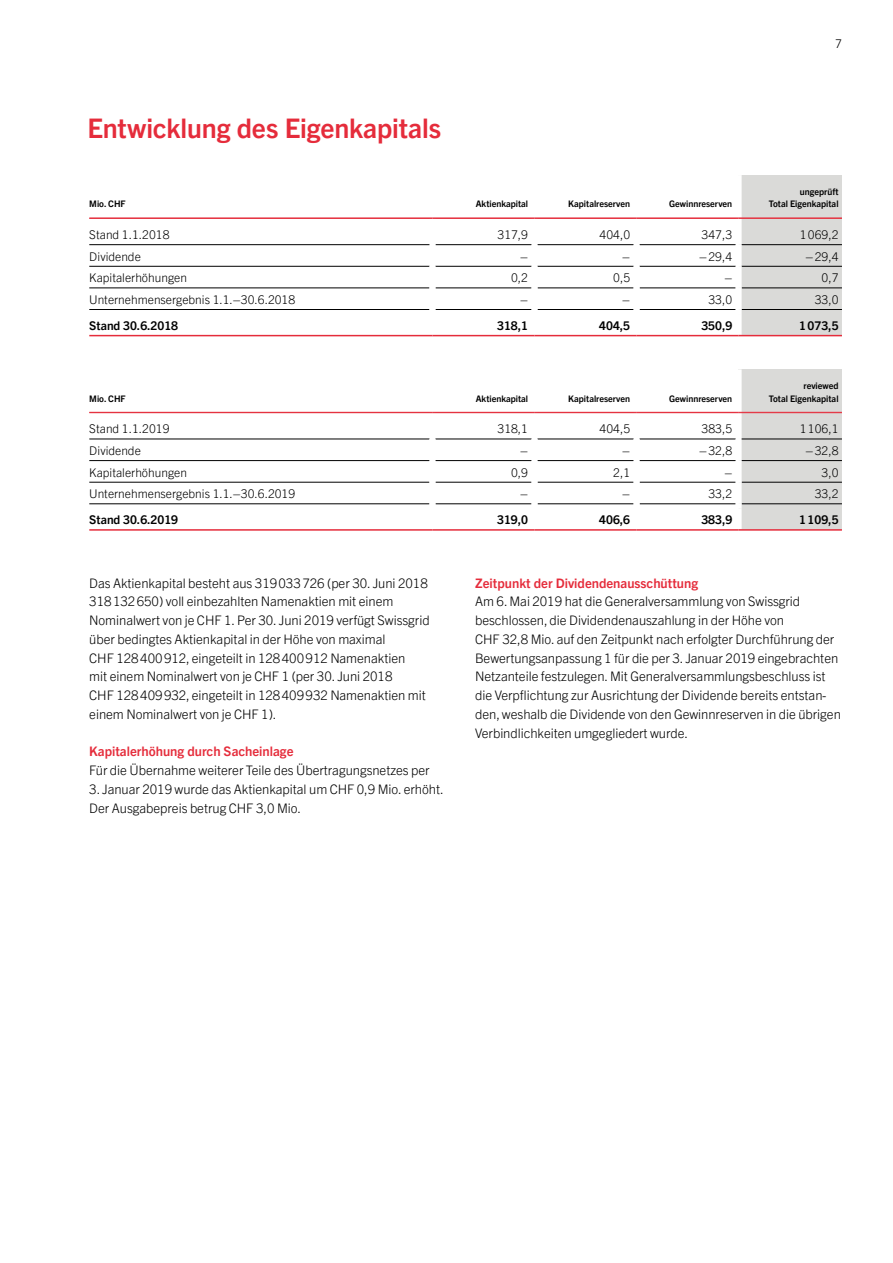
<style>
.page{position:relative;width:893px;height:1263px;background:#fff}
.page>*{position:absolute;margin:0;border:0;box-sizing:border-box;transform-origin:0 0}
.t1{font:700 27px "Trade Gothic Next LT Pro";letter-spacing:-.005em;color:#e52c3b}
.t2{font:300 13.2px/18.8px "Trade Gothic Next LT Pro";letter-spacing:-.005em;color:#000}
.t3{font:700 13.2px "Trade Gothic Next LT Pro";color:#e52c3b}
.t4{font:300 12px "Trade Gothic Next LT Pro";color:#000}
.t5{font:700 12px "Trade Gothic Next LT Pro";color:#000}
.t6{font:700 9px/12.6px "Trade Gothic Next LT Pro";color:#000;text-align:right}
</style>
<div class="page">
<div style="left:739px;top:175px;width:103px;height:43px;background:#dadad8"></div>
<div style="left:736px;top:175px;width:6px;height:43px;background:#fff"></div>
<hr style="left:435px;top:244px;width:96px;height:1px;background:#000">
<hr style="left:537px;top:244px;width:97px;height:1px;background:#000">
<hr style="left:640px;top:244px;width:96px;height:1px;background:#000">
<hr style="left:89px;top:244px;width:340px;height:1px;background:#000">
<hr style="left:89px;top:309px;width:340px;height:1px;background:#000">
<hr style="left:435px;top:309px;width:96px;height:1px;background:#000">
<hr style="left:537px;top:309px;width:97px;height:1px;background:#000">
<hr style="left:640px;top:309px;width:96px;height:1px;background:#000">
<hr style="left:89px;top:266px;width:340px;height:1px;background:#000">
<div style="left:741px;top:219px;width:101px;height:116px;background:#dadad8"></div>
<hr style="left:435px;top:266px;width:96px;height:1px;background:#000">
<hr style="left:537px;top:266px;width:97px;height:1px;background:#000">
<hr style="left:640px;top:266px;width:96px;height:1px;background:#000">
<hr style="left:742px;top:266px;width:100px;height:1px;background:#000">
<hr style="left:89px;top:288px;width:340px;height:1px;background:#000">
<hr style="left:435px;top:288px;width:96px;height:1px;background:#000">
<hr style="left:537px;top:288px;width:97px;height:1px;background:#000">
<div style="left:736px;top:314px;width:6px;height:21px;background:#fff"></div>
<hr style="left:640px;top:288px;width:96px;height:1px;background:#000">
<hr style="left:742px;top:288px;width:100px;height:1px;background:#000">
<hr style="left:89px;top:218px;width:343px;height:1px;background:#e52c3b">
<hr style="left:432px;top:218px;width:102px;height:1px;background:#e52c3b">
<hr style="left:534px;top:218px;width:103px;height:1px;background:#e52c3b">
<hr style="left:637px;top:218px;width:102px;height:1px;background:#e52c3b">
<hr style="left:739px;top:218px;width:103px;height:1px;background:#e52c3b">
<div style="left:736px;top:266px;width:6px;height:22px;background:#fff"></div>
<div style="left:736px;top:288px;width:6px;height:21px;background:#fff"></div>
<hr style="left:89px;top:335px;width:343px;height:1px;background:#e52c3b">
<hr style="left:432px;top:335px;width:102px;height:1px;background:#e52c3b">
<hr style="left:534px;top:335px;width:103px;height:1px;background:#e52c3b">
<hr style="left:637px;top:335px;width:102px;height:1px;background:#e52c3b">
<hr style="left:739px;top:335px;width:103px;height:1px;background:#e52c3b">
<div style="left:739px;top:369px;width:103px;height:43px;background:#dadad8"></div>
<div style="left:736px;top:369px;width:6px;height:43px;background:#fff"></div>
<hr style="left:89px;top:439px;width:340px;height:1px;background:#000">
<hr style="left:435px;top:439px;width:96px;height:1px;background:#000">
<hr style="left:537px;top:439px;width:97px;height:1px;background:#000">
<hr style="left:640px;top:439px;width:96px;height:1px;background:#000">
<hr style="left:89px;top:503px;width:340px;height:1px;background:#000">
<hr style="left:435px;top:503px;width:96px;height:1px;background:#000">
<hr style="left:537px;top:503px;width:97px;height:1px;background:#000">
<hr style="left:640px;top:503px;width:96px;height:1px;background:#000">
<hr style="left:89px;top:460px;width:340px;height:1px;background:#000">
<svg style="left:736px;top:413px;width:106px;height:116px"></svg>
<hr style="left:435px;top:460px;width:96px;height:1px;background:#000">
<hr style="left:537px;top:460px;width:97px;height:1px;background:#000">
<hr style="left:640px;top:460px;width:96px;height:1px;background:#000">
<div style="left:736px;top:508px;width:6px;height:21px;background:#fff"></div>
<hr style="left:742px;top:460px;width:100px;height:1px;background:#000">
<hr style="left:89px;top:482px;width:340px;height:1px;background:#000">
<hr style="left:435px;top:482px;width:96px;height:1px;background:#000">
<hr style="left:537px;top:482px;width:97px;height:1px;background:#000">
<hr style="left:640px;top:482px;width:96px;height:1px;background:#000">
<hr style="left:742px;top:482px;width:100px;height:1px;background:#000">
<hr style="left:89px;top:412px;width:343px;height:1px;background:#e52c3b">
<hr style="left:432px;top:412px;width:102px;height:1px;background:#e52c3b">
<hr style="left:534px;top:412px;width:103px;height:1px;background:#e52c3b">
<hr style="left:637px;top:412px;width:102px;height:1px;background:#e52c3b">
<hr style="left:739px;top:412px;width:103px;height:1px;background:#e52c3b">
<hr style="left:89px;top:529px;width:343px;height:2px;background:#e52c3b">
<hr style="left:432px;top:529px;width:102px;height:2px;background:#e52c3b">
<hr style="left:534px;top:529px;width:103px;height:2px;background:#e52c3b">
<hr style="left:637px;top:529px;width:102px;height:2px;background:#e52c3b">
<hr style="left:739px;top:529px;width:103px;height:2px;background:#e52c3b">
<div style="left:736px;top:461px;width:6px;height:21px;background:#fff"></div>
<div style="left:736px;top:482px;width:6px;height:22px;background:#fff"></div>
<h1 class="t1" style="left:87px;top:109px;width:355px">Entwicklung des Eigenkapitals</h1>
<p class="t6" style="left:89px;top:197px;width:38px">Mio. CHF</p>
<p class="t6" style="left:476px;top:197px;width:54px">Aktienkapital</p>
<p class="t6" style="left:568px;top:197px;width:63px">Kapitalreserven</p>
<p class="t6" style="left:669px;top:197px;width:65px">Gewinnreserven</p>
<p class="t4" style="left:835px;top:35px;width:8px">7</p>
<p class="t6" style="left:769px;top:185px;width:71px">ungeprüft<br>Total Eigenkapital</p>
<p class="t4" style="left:89px;top:226px;width:82px">Stand 1.1.2018</p>
<p class="t4" style="left:497px;top:226px;width:32px">317,9</p>
<p class="t4" style="left:600px;top:226px;width:32px">404,0</p>
<p class="t4" style="left:702px;top:226px;width:32px">347,3</p>
<p class="t4" style="left:800px;top:226px;width:40px">1069,2</p>
<p class="t4" style="left:89px;top:248px;width:53px">Dividende</p>
<p class="t4" style="left:520px;top:248px;width:9px">–</p>
<p class="t4" style="left:622px;top:248px;width:9px">–</p>
<p class="t4" style="left:699px;top:248px;width:35px">–29,4</p>
<p class="t4" style="left:805px;top:248px;width:35px">–29,4</p>
<p class="t4" style="left:89px;top:270px;width:99px">Kapitalerhöhungen</p>
<p class="t4" style="left:511px;top:270px;width:18px">0,2</p>
<p class="t4" style="left:613px;top:270px;width:18px">0,5</p>
<p class="t4" style="left:724px;top:270px;width:9px">–</p>
<p class="t4" style="left:822px;top:270px;width:18px">0,7</p>
<p class="t4" style="left:89px;top:291px;width:207px">Unternehmensergebnis 1.1.–30.6.2018</p>
<p class="t4" style="left:520px;top:291px;width:9px">–</p>
<p class="t4" style="left:622px;top:291px;width:9px">–</p>
<p class="t4" style="left:708px;top:291px;width:25px">33,0</p>
<p class="t4" style="left:815px;top:291px;width:25px">33,0</p>
<p class="t5" style="left:89px;top:317px;width:90px">Stand 30.6.2018</p>
<p class="t5" style="left:497px;top:317px;width:32px">318,1</p>
<p class="t5" style="left:599px;top:317px;width:32px">404,5</p>
<p class="t5" style="left:701px;top:317px;width:32px">350,9</p>
<p class="t5" style="left:799px;top:317px;width:41px">1073,5</p>
<p class="t6" style="left:89px;top:391px;width:38px">Mio. CHF</p>
<p class="t6" style="left:476px;top:391px;width:54px">Aktienkapital</p>
<p class="t6" style="left:568px;top:391px;width:63px">Kapitalreserven</p>
<p class="t6" style="left:669px;top:391px;width:65px">Gewinnreserven</p>
<p class="t6" style="left:769px;top:379px;width:71px">reviewed<br>Total Eigenkapital</p>
<p class="t4" style="left:89px;top:421px;width:82px">Stand 1.1.2019</p>
<p class="t4" style="left:497px;top:421px;width:32px">318,1</p>
<p class="t4" style="left:600px;top:421px;width:32px">404,5</p>
<p class="t4" style="left:702px;top:421px;width:32px">383,5</p>
<p class="t4" style="left:800px;top:421px;width:40px">1106,1</p>
<p class="t4" style="left:89px;top:442px;width:53px">Dividende</p>
<p class="t4" style="left:520px;top:442px;width:9px">–</p>
<p class="t4" style="left:622px;top:442px;width:9px">–</p>
<p class="t4" style="left:699px;top:442px;width:35px">–32,8</p>
<p class="t4" style="left:805px;top:442px;width:35px">–32,8</p>
<p class="t4" style="left:89px;top:464px;width:99px">Kapitalerhöhungen</p>
<p class="t4" style="left:511px;top:464px;width:18px">0,9</p>
<p class="t4" style="left:613px;top:464px;width:18px">2,1</p>
<p class="t4" style="left:724px;top:464px;width:9px">–</p>
<p class="t4" style="left:822px;top:464px;width:18px">3,0</p>
<p class="t4" style="left:89px;top:486px;width:207px">Unternehmensergebnis 1.1.–30.6.2019</p>
<p class="t4" style="left:520px;top:486px;width:9px">–</p>
<p class="t4" style="left:622px;top:486px;width:9px">–</p>
<p class="t4" style="left:708px;top:486px;width:25px">33,2</p>
<p class="t4" style="left:815px;top:486px;width:25px">33,2</p>
<p class="t5" style="left:89px;top:512px;width:90px">Stand 30.6.2019</p>
<p class="t5" style="left:497px;top:512px;width:32px">319,0</p>
<p class="t5" style="left:599px;top:512px;width:32px">406,6</p>
<p class="t5" style="left:701px;top:512px;width:32px">383,9</p>
<p class="t5" style="left:799px;top:512px;width:41px">1109,5</p>
<p class="t2" style="left:89px;top:572px;width:342px">Das Aktienkapital besteht aus 319033726 (per 30. Juni 2018<br>318132650) voll einbezahlten Namenaktien mit einem Nominalwert von je CHF 1. Per 30. Juni 2019 verfügt Swissgrid über bedingtes Aktienkapital in der Höhe von maximal<br>CHF 128400912, eingeteilt in 128400912 Namenaktien<br>mit einem Nominalwert von je CHF 1 (per 30. Juni 2018<br>CHF 128409932, eingeteilt in 128409932 Namenaktien mit einem Nominalwert von je CHF 1).</p>
<p class="t3" style="left:89px;top:742px;width:206px">Kapitalerhöhung durch Sacheinlage</p>
<p class="t2" style="left:89px;top:760px;width:342px">Für die Übernahme weiterer Teile des Übertragungsnetzes per</p>
<p class="t2" style="left:89px;top:779px;width:356px">3. Januar 2019 wurde das Aktienkapital um CHF 0,9 Mio. erhöht.<br>Der Ausgabepreis betrug CHF 3,0 Mio.</p>
<p class="t3" style="left:475px;top:574px;width:224px">Zeitpunkt der Dividendenausschüttung</p>
<p class="t2" style="left:475px;top:591px;width:367px">Am 6. Mai 2019 hat die Generalversammlung von Swissgrid beschlossen, die Dividendenauszahlung in der Höhe von<br>CHF 32,8 Mio. auf den Zeitpunkt nach erfolgter Durchführung der Bewertungsanpassung 1 für die per 3. Januar 2019 eingebrachten Netzanteile festzulegen. Mit Generalversammlungsbeschluss ist die Verpflichtung zur Ausrichtung der Dividende bereits entstan&shy;den, weshalb die Dividende von den Gewinnreserven in die übrigen Verbindlichkeiten umgegliedert wurde.</p>
</div>
